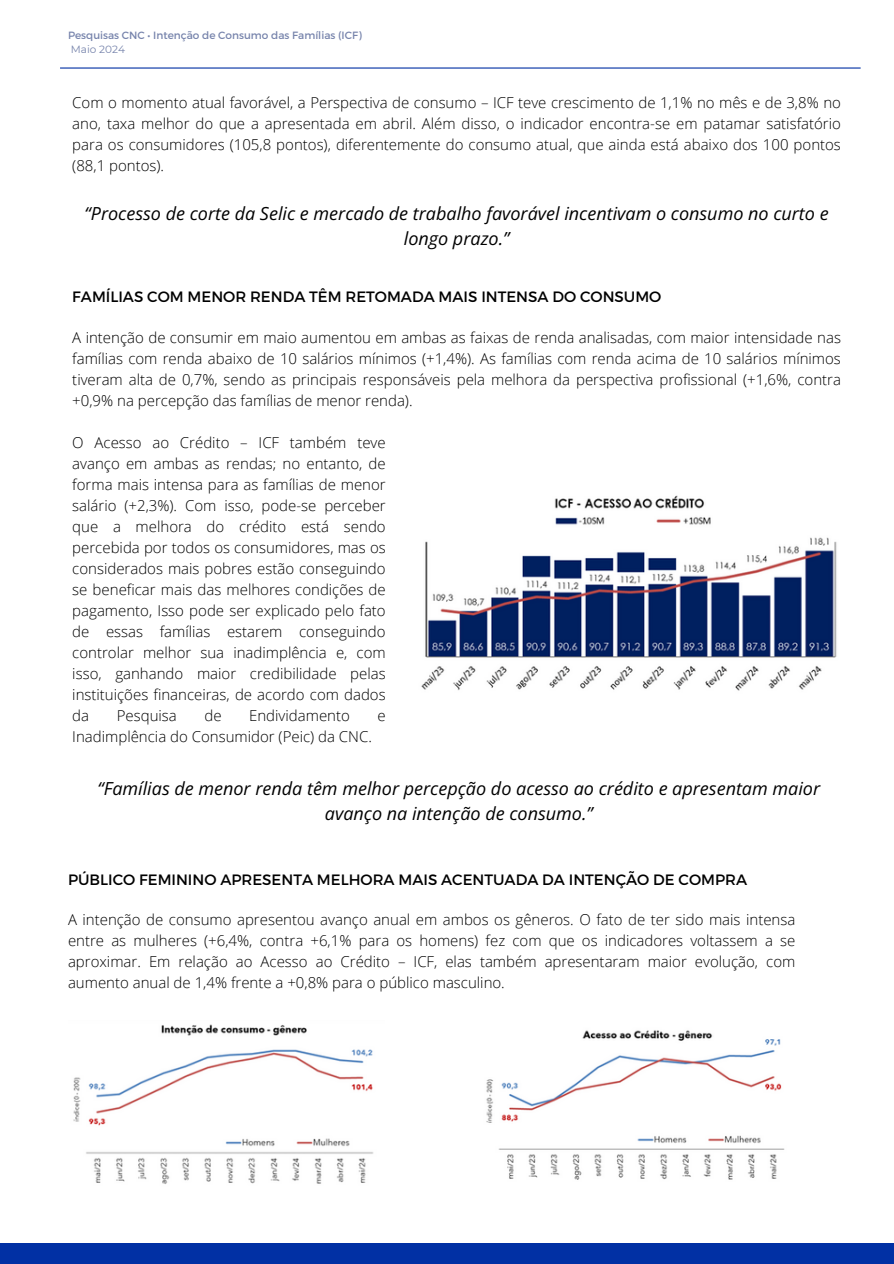
<style>
.page{position:relative;width:894px;height:1264px;background:#fff}
.page>*{position:absolute;margin:0;border:0;box-sizing:border-box;transform-origin:0 0}
.t1{font:italic 18px/24.8px "Open Sans";color:#000;text-align:center}
.t2{font:300 15px/21px "Open Sans";color:#000;text-align:justify}
.t3{font:15px "Montserrat";color:#000}
.t4{font:10.5px "Montserrat";color:#7784ac}
</style>
<div class="page">
<hr style="left:60px;top:67px;width:800px;height:2px;background:#0130a4">
<div style="left:0;top:1243px;width:893px;height:20px;background:#0130a4"></div>
<img style="left:421px;top:495px;width:416px;height:196px">
<img style="left:73px;top:1024px;width:301px;height:160px">
<img style="left:486px;top:1030px;width:299px;height:150px">
<p class="t4" style="left:68px;top:29px;width:295px">Pesquisas CNC • Intenção de Consumo das Famílias (ICF)</p>
<p class="t4" style="left:71px;top:42px;width:56px">Maio 2024</p>
<h3 class="t2" style="left:72px;top:91px;width:770px">Com o momento atual favorável, a Perspectiva de consumo – ICF teve crescimento de 1,1% no mês e de 3,8% no ano, taxa melhor do que a apresentada em abril. Além disso, o indicador encontra-se em patamar satisfatório para os consumidores (105,8 pontos), diferentemente do consumo atual, que ainda está abaixo dos 100 pontos (88,1 pontos).</h3>
<h2 class="t1" style="left:85px;top:201px;width:745px">“Processo de corte da Selic e mercado de trabalho favorável incentivam o consumo no curto e longo prazo.”</h2>
<h3 class="t3" style="left:72px;top:287px;width:590px">FAMÍLIAS COM MENOR RENDA TÊM RETOMADA MAIS INTENSA DO CONSUMO</h3>
<h1 class="t2" style="left:72px;top:327px;width:770px">A intenção de consumir em maio aumentou em ambas as faixas de renda analisadas, com maior intensidade nas famílias com renda abaixo de 10 salários mínimos (+1,4%). As famílias com renda acima de 10 salários mínimos tiveram alta de 0,7%, sendo as principais responsáveis pela melhora da perspectiva profissional (+1,6%, contra +0,9% na percepção das famílias de menor renda).</h1>
<h1 class="t2" style="left:72px;top:431px;width:315px">O Acesso ao Crédito – ICF também teve avanço em ambas as rendas; no entanto, de forma mais intensa para as famílias de menor salário (+2,3%). Com isso, pode-se perceber que a melhora do crédito está sendo percebida por todos os consumidores, mas os considerados mais pobres estão conseguindo se beneficar mais das melhores condições de pagamento, Isso pode ser explicado pelo fato de essas famílias estarem conseguindo controlar melhor sua inadimplência e, com isso, ganhando maior credibilidade pelas instituições financeiras, de acordo com dados da</h1>
<h1 class="t2" style="left:117px;top:704px;width:62px">Pesquisa</h1>
<h1 class="t2" style="left:204px;top:704px;width:19px">de</h1>
<h1 class="t2" style="left:249px;top:704px;width:102px">Endividamento</h1>
<h1 class="t2" style="left:377px;top:704px;width:10px">e</h1>
<h1 class="t2" style="left:72px;top:725px;width:301px">Inadimplência do Consumidor (Peic) da CNC.</h1>
<h3 class="t1" style="left:97px;top:775px;width:724px">“Famílias de menor renda têm melhor percepção do acesso ao crédito e apresentam maior avanço na intenção de consumo.”</h3>
<p class="t3" style="left:68px;top:869px;width:680px">PÚBLICO FEMININO APRESENTA MELHORA MAIS ACENTUADA DA INTENÇÃO DE COMPRA</p>
<p class="t2" style="left:68px;top:908px;width:728px">A intenção de consumo apresentou avanço anual em ambos os gêneros. O fato de ter sido mais intensa entre as mulheres (+6,4%, contra +6,1% para os homens) fez com que os indicadores voltassem a se aproximar. Em relação ao Acesso ao Crédito – ICF, elas também apresentaram maior evolução, com aumento anual de 1,4% frente a +0,8% para o público masculino.</p>
</div>
